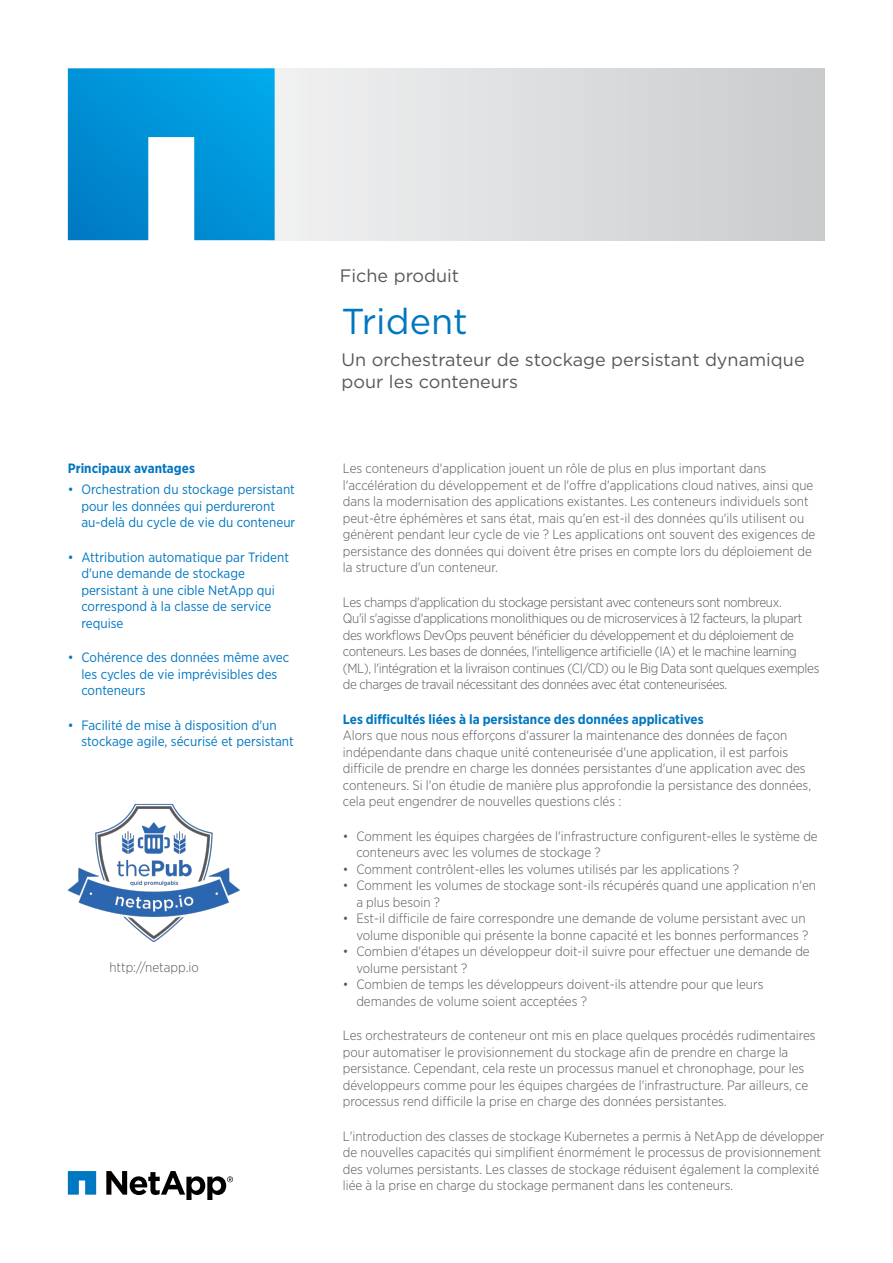
<style>
.page{position:relative;width:893px;height:1263px;background:#fff}
.page>*{position:absolute;margin:0;border:0;box-sizing:border-box;transform-origin:0 0}
.t1{font:36px "Gotham";color:#0077c1}
.t2{font:18px/22.5px "Gotham";color:#58585b}
.t3{font:300 13.5px/16.5px "Gotham Narrow";color:#58585b}
.t4{font:300 13.5px/16.5px "Gotham Narrow";letter-spacing:-.025em;color:#58585b}
.t5{font:13.5px/16.5px "Gotham Narrow";color:#0077c1}
.t6{font:700 13.5px "Gotham Narrow";color:#0077c1}
</style>
<div class="page">
<div style="left:266px;top:68px;width:559px;height:172px;background:linear-gradient(to right,#f1f2f2,#c9cbcc)"></div>
<svg style="left:68px;top:68px;width:207px;height:172px;background:#22a1dc"></svg>
<svg style="left:68px;top:1171px;width:28px;height:23px"></svg>
<svg style="left:106px;top:1171px;width:127px;height:29px"></svg>
<img style="left:68px;top:803px;width:172px;height:139px">
<p class="t6" style="left:68px;top:460px;width:129px">Principaux avantages</p>
<p class="t5" style="left:81px;top:481px;width:215px;text-indent:-14px">• Orchestration du stockage persistant pour les données qui perdureront au-delà du cycle de vie du conteneur</p>
<p class="t5" style="left:81px;top:548px;width:209px;text-indent:-14px">• Attribution automatique par Trident d'une demande de stockage persistant à une cible NetApp qui correspond à la classe de service requise</p>
<p class="t5" style="left:81px;top:649px;width:209px;text-indent:-14px">• Cohérence des données même avec les cycles de vie imprévisibles des conteneurs</p>
<p class="t5" style="left:81px;top:716px;width:214px;text-indent:-14px">• Facilité de mise à disposition d'un stockage agile, sécurisé et persistant</p>
<p class="t3" style="left:109px;top:959px;width:91px">http://netapp.io</p>
<h2 class="t2" style="left:340px;top:264px;width:121px">Fiche produit</h2>
<h1 class="t1" style="left:342px;top:299px;width:128px">Trident</h1>
<h2 class="t2" style="left:342px;top:348px;width:465px">Un orchestrateur de stockage persistant dynamique pour les conteneurs</h2>
<p class="t3" style="left:343px;top:460px;width:474px">Les conteneurs d'application jouent un rôle de plus en plus important dans l'accélération du développement et de l'offre d'applications cloud natives, ainsi que dans la modernisation des applications existantes. Les conteneurs individuels sont peut-être éphémères et sans état, mais qu'en est-il des données qu'ils utilisent ou génèrent pendant leur cycle de vie ? Les applications ont souvent des exigences de persistance des données qui doivent être prises en compte lors du déploiement de la structure d'un conteneur.</p>
<p class="t4" style="left:343px;top:593px;width:478px">Les champs d'application du stockage persistant avec conteneurs sont nombreux.<br>Qu'il s'agisse d'applications monolithiques ou de microservices à 12 facteurs, la plupart des workflows DevOps peuvent bénéficier du développement et du déploiement de conteneurs. Les bases de données, l'intelligence artificielle (IA) et le machine learning (ML), l'intégration et la livraison continues (CI/CD) ou le Big Data sont quelques exemples de charges de travail nécessitant des données avec état conteneurisées.</p>
<p class="t6" style="left:343px;top:710px;width:362px">Les difficultés liées à la persistance des données applicatives</p>
<p class="t3" style="left:343px;top:727px;width:470px">Alors que nous nous efforçons d'assurer la maintenance des données de façon indépendante dans chaque unité conteneurisée d'une application, il est parfois difficile de prendre en charge les données persistantes d'une application avec des conteneurs. Si l'on étudie de manière plus approfondie la persistance des données, cela peut engendrer de nouvelles questions clés :</p>
<p class="t3" style="left:356px;top:827px;width:463px;text-indent:-14px">• Comment les équipes chargées de l'infrastructure configurent-elles le système de conteneurs avec les volumes de stockage ?</p>
<p class="t3" style="left:343px;top:860px;width:398px">• Comment contrôlent-elles les volumes utilisés par les applications ?</p>
<p class="t3" style="left:356px;top:877px;width:461px;text-indent:-14px">• Comment les volumes de stockage sont-ils récupérés quand une application n'en a plus besoin ?</p>
<p class="t3" style="left:343px;top:910px;width:467px;text-align:right">• Est-il difficile de faire correspondre une demande de volume persistant avec un volume disponible qui présente la bonne capacité et les bonnes performances ?</p>
<p class="t3" style="left:356px;top:943px;width:455px;text-indent:-14px">• Combien d'étapes un développeur doit-il suivre pour effectuer une demande de volume persistant ?</p>
<p class="t3" style="left:356px;top:976px;width:409px;text-indent:-14px">• Combien de temps les développeurs doivent-ils attendre pour que leurs demandes de volume soient acceptées ?</p>
<p class="t3" style="left:343px;top:1027px;width:474px">Les orchestrateurs de conteneur ont mis en place quelques procédés rudimentaires pour automatiser le provisionnement du stockage afin de prendre en charge la persistance. Cependant, cela reste un processus manuel et chronophage, pour les développeurs comme pour les équipes chargées de l'infrastructure. Par ailleurs, ce processus rend difficile la prise en charge des données persistantes.</p>
<p class="t3" style="left:343px;top:1127px;width:483px">L'introduction des classes de stockage Kubernetes a permis à NetApp de développer de nouvelles capacités qui simplifient énormément le processus de provisionnement des volumes persistants. Les classes de stockage réduisent également la complexité liée à la prise en charge du stockage permanent dans les conteneurs.</p>
</div>
